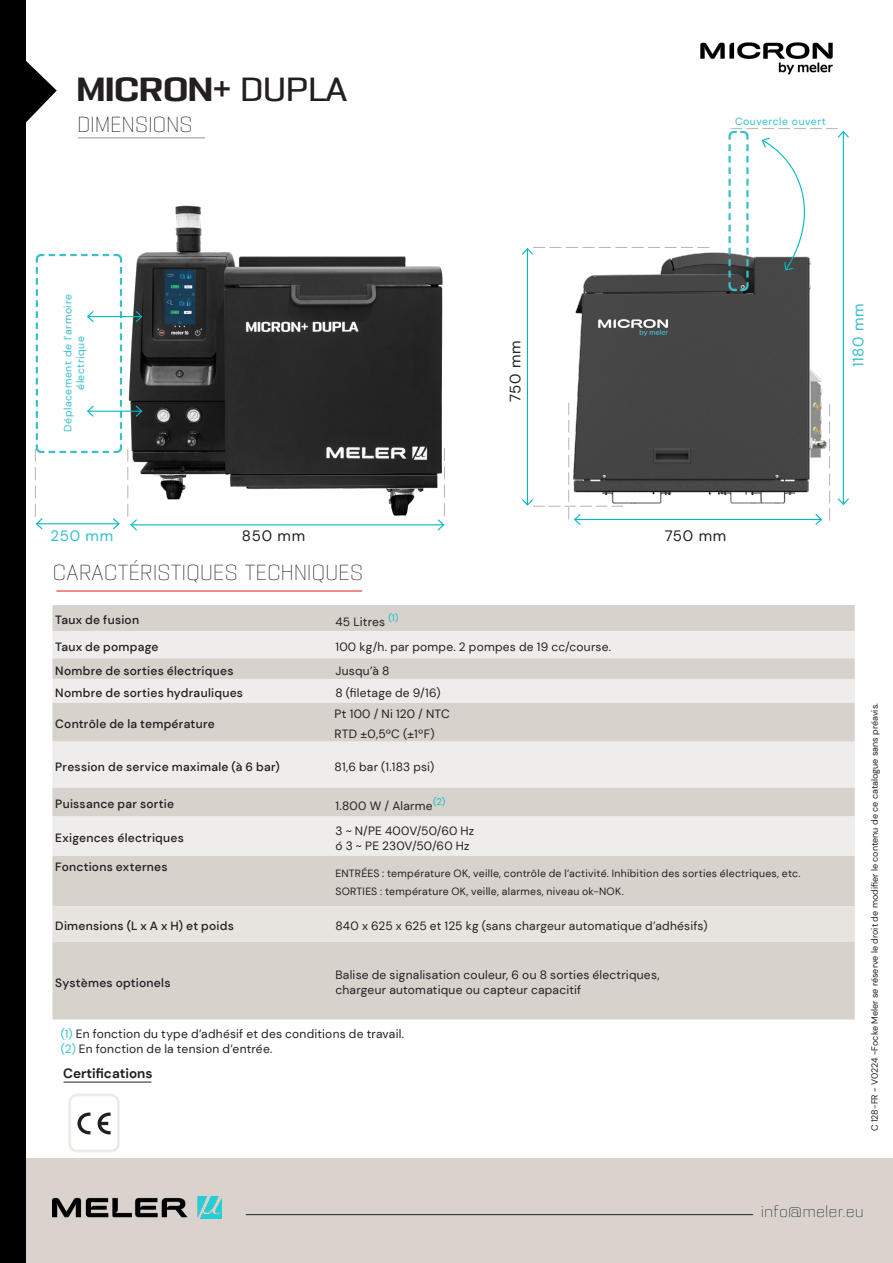
<style>
.page{position:relative;width:893px;height:1263px;background:#fff}
.page>*{position:absolute;margin:0;border:0;box-sizing:border-box;transform-origin:0 0}
.Titular_mangueras{font:30px "PODIUM Sharp 6.9";color:#231f20}
.TITULOS_2{font:19.5px "PODIUM Sharp 6.4";letter-spacing:.05em;color:#231f20}
.TITULOS_2-2{font:15px "DM Sans";letter-spacing:.05em;color:#231f20}
.NOMBRE_TÉCNICO{font:15px "PODIUM Sharp 6.4";letter-spacing:.05em;color:#231f20}
.TITULOS_2-3{font:15px "DM Sans";letter-spacing:.05em;color:#32c0cb}
.TITULOS_2-4{font:700 13.5px "DM Sans";color:#231f20}
.CELDAS{font:12px/15px "DM Sans";letter-spacing:.02em;color:#231f20}
.COLUMNA{font:500 12px "DM Sans";letter-spacing:.02em;color:#231f20}
.COLUMNA-2{font:12px "DM Sans";letter-spacing:.01em;color:#231f20}
.CELDAS-2{font:10.5px "DM Sans";letter-spacing:.02em;color:#231f20}
.TITULOS_2-5{font:10.5px "DM Sans";letter-spacing:.05em;color:#32c0cb}
.COLUMNA-3{font:500 9.6px "DM Sans";color:#32c0cb}
.CELDAS-3{font:500 9.6px "DM Sans";color:#32c0cb}
.t1{font:9px "DM Sans";color:#231f20}
.s1{font-family:"PODIUM Sharp 6.7"}
.s2{color:#32c0cb}
</style>
<div class="page">
<div style="left:0;top:1158px;width:893px;height:105px;background:#dad3cd"></div>
<div style="left:0;top:0;width:26px;height:1263px;background:#000001"></div>
<hr style="left:246px;top:1214px;width:507px;height:1px;background:#231f20">
<hr style="left:78px;top:138px;width:127px;height:1px;background:#8f9194">
<hr style="left:56px;top:590px;width:306px;height:2px;background:#f56464">
<div style="left:52px;top:605px;width:803px;height:26px;background:#d7d2cc"></div>
<div style="left:52px;top:631px;width:803px;height:27px;background:#efedeb"></div>
<svg style="left:52px;top:658px;width:803px;height:361px;background:#dfdbd6"></svg>
<div style="left:52px;top:906px;width:803px;height:36px;background:#e7e4e0"></div>
<img style="left:143px;top:205px;width:300px;height:311px">
<img style="left:568px;top:247px;width:275px;height:257px">
<hr style="left:527px;top:249px;width:1px;height:256px;background:#03bac2">
<hr style="left:575px;top:519px;width:246px;height:1px;background:#03bac2">
<svg style="left:814px;top:514px;width:8px;height:11px"></svg>
<hr style="left:131px;top:524px;width:313px;height:1px;background:#03bac2">
<svg style="left:522px;top:247px;width:187px;height:9px"></svg>
<svg style="left:522px;top:403px;width:101px;height:122px"></svg>
<svg style="left:829px;top:404px;width:1px;height:117px"></svg>
<img style="left:52px;top:1196px;width:169px;height:23px">
<div style="left:68px;top:1094px;width:52px;height:58px;border:3px solid #efeae5;border-radius:7px"></div>
<hr style="left:64px;top:1082px;width:87px;height:1px;background:#231f20">
<svg style="left:77px;top:1112px;width:13px;height:22px"></svg>
<svg style="left:98px;top:1112px;width:13px;height:22px"></svg>
<img style="left:700px;top:42px;width:133px;height:33px">
<svg style="left:26px;top:61px;width:31px;height:62px"></svg>
<svg style="left:436px;top:448px;width:9px;height:83px"></svg>
<svg style="left:35px;top:253px;width:108px;height:278px"></svg>
<hr style="left:843px;top:132px;width:1px;height:372px;background:#03bac2">
<svg style="left:836px;top:497px;width:13px;height:8px"></svg>
<svg style="left:727px;top:128px;width:122px;height:164px"></svg>
<p class="Titular_mangueras" style="left:77px;top:70px;width:272px">MICRON+ <span class="s1">DUPLA</span></p>
<p class="TITULOS_2" style="left:78px;top:112px;width:116px">DIMENSIONS</p>
<p class="TITULOS_2-5" style="left:735px;top:115px;width:92px">Couvercle ouvert</p>
<p class="TITULOS_2-5" style="left:61px;top:432px;width:139px;rotate:-90deg">Déplacement de l’armoire</p>
<p class="TITULOS_2-5" style="left:74px;top:390px;width:55px;rotate:-90deg">électrique</p>
<p class="TITULOS_2-3" style="left:50px;top:527px;width:64px">250 mm</p>
<p class="TITULOS_2-2" style="left:242px;top:527px;width:65px">850 mm</p>
<p class="TITULOS_2" style="left:53px;top:560px;width:311px">CARACTÉRISTIQUES TECHNIQUES</p>
<p class="TITULOS_2-2" style="left:506px;top:402px;width:63px;rotate:-90deg">750 mm</p>
<p class="COLUMNA" style="left:55px;top:612px;width:85px">Taux de fusion</p>
<p class="COLUMNA-2" style="left:335px;top:615px;width:51px">45 Litres</p>
<p class="COLUMNA-3" style="left:388px;top:611px;width:12px">(1)</p>
<p class="COLUMNA" style="left:55px;top:639px;width:105px">Taux de pompage</p>
<p class="CELDAS" style="left:335px;top:639px;width:277px">100 kg/h. par pompe. 2 pompes de 19 cc/course.</p>
<p class="COLUMNA" style="left:55px;top:663px;width:180px">Nombre de sorties électriques</p>
<p class="CELDAS" style="left:335px;top:663px;width:56px">Jusqu’à 8</p>
<p class="COLUMNA" style="left:55px;top:685px;width:189px">Nombre de sorties hydrauliques</p>
<p class="CELDAS" style="left:335px;top:685px;width:107px">8 (filetage de 9/16)</p>
<p class="COLUMNA" style="left:55px;top:716px;width:161px">Contrôle de la température</p>
<p class="CELDAS" style="left:335px;top:707px;width:117px">Pt 100 / Ni 120 / NTC</p>
<p class="CELDAS" style="left:335px;top:726px;width:102px">RTD ±0,5ºC (±1ºF)</p>
<p class="COLUMNA" style="left:55px;top:759px;width:226px">Pression de service maximale (à 6 bar)</p>
<p class="CELDAS" style="left:335px;top:759px;width:101px">81,6 bar (1.183 psi)</p>
<p class="COLUMNA" style="left:55px;top:796px;width:120px">Puissance par sortie</p>
<p class="CELDAS" style="left:335px;top:798px;width:99px">1.800 W / Alarme</p>
<p class="CELDAS-3" style="left:433px;top:795px;width:14px">(2)</p>
<p class="COLUMNA" style="left:55px;top:830px;width:130px">Exigences électriques</p>
<p class="CELDAS" style="left:335px;top:823px;width:140px">3 ~ N/PE 400V/50/60 Hz</p>
<p class="CELDAS" style="left:335px;top:838px;width:136px">ó 3 ~ PE 230V/50/60 Hz</p>
<p class="TITULOS_2-2" style="left:665px;top:527px;width:63px">750 mm</p>
<p class="COLUMNA" style="left:55px;top:859px;width:114px">Fonctions externes</p>
<p class="CELDAS-2" style="left:335px;top:867px;width:466px">ENTRÉES : température OK, veille, contrôle de l’activité. Inhibition des sorties électriques, etc.</p>
<p class="CELDAS-2" style="left:335px;top:885px;width:290px">SORTIES : température OK, veille, alarmes, niveau ok-NOK.</p>
<p class="COLUMNA" style="left:55px;top:918px;width:180px">Dimensions (L x A x H) et poids</p>
<p class="CELDAS" style="left:335px;top:918px;width:374px">840 x 625 x 625 et 125 kg (sans chargeur automatique d’adhésifs)</p>
<p class="COLUMNA" style="left:55px;top:975px;width:117px">Systèmes optionels</p>
<p class="CELDAS" style="left:335px;top:967px;width:326px">Balise de signalisation couleur, 6 ou 8 sorties électriques, chargeur automatique ou capteur capacitif</p>
<p class="CELDAS" style="left:61px;top:1026px;width:345px"><span class="s2">(1)</span> En fonction du type d’adhésif et des conditions de travail.</p>
<p class="CELDAS" style="left:61px;top:1041px;width:213px"><span class="s2">(2)</span> En fonction de la tension d’entrée.</p>
<p class="TITULOS_2-4" style="left:63px;top:1065px;width:91px">Certifications</p>
<p class="TITULOS_2-3" style="left:849px;top:367px;width:65px;rotate:-90deg">1180 mm</p>
<p class="t1" style="left:869px;top:1131px;width:429px;rotate:-90deg">C 128-FR - V0224 -Focke Meler se réserve le droit de modifier le contenu de ce catalogue sans préavis.</p>
<p class="NOMBRE_TÉCNICO" style="left:761px;top:1202px;width:104px">info@meler.eu</p>
</div>
